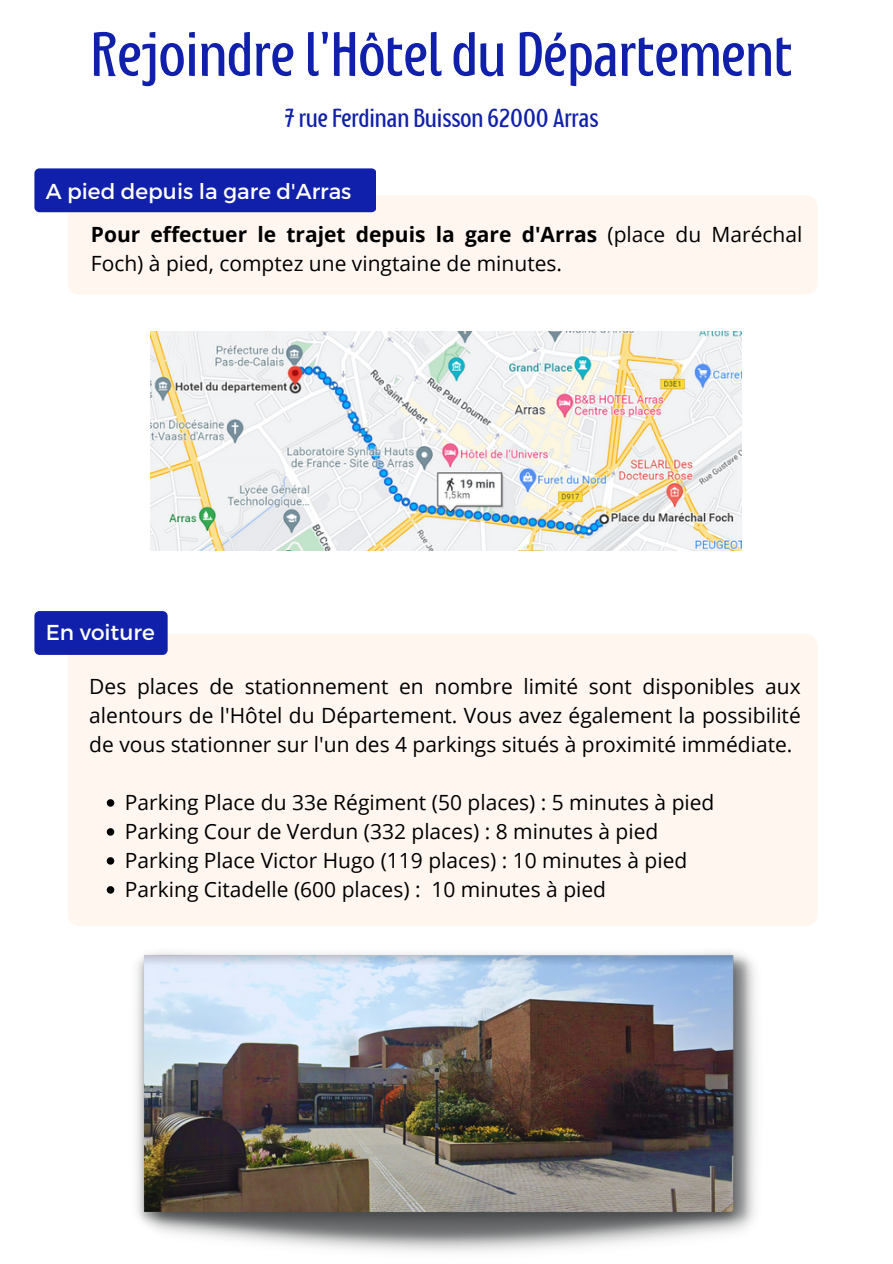
<style>
.page{position:relative;width:893px;height:1264px;background:#fff}
.page>*{position:absolute;margin:0;border:0;box-sizing:border-box;transform-origin:0 0}
.t1{font:50.55px "Montagna LTD";color:#1020aa}
.t2{font:21.6px "Montserrat";color:#fffff9}
.t3{font:21px/29px "Open Sans";color:#000}
.t4{font:21px "Montagna LTD";color:#1020aa}
.s1{font-weight:700}
</style>
<div class="page">
<div style="left:67px;top:195px;width:750px;height:99px;background:#fff7ef;border-radius:12px"></div>
<div style="left:34px;top:168px;width:342px;height:44px;background:#1020aa;border-radius:5px"></div>
<div style="left:67px;top:634px;width:750px;height:292px;background:#fff7ef;border-radius:12px"></div>
<div style="left:34px;top:611px;width:134px;height:44px;background:#1020aa;border-radius:5px"></div>
<img style="left:151px;top:331px;width:590px;height:219px">
<img style="left:136px;top:951px;width:620px;height:301px">
<svg style="left:107px;top:799px;width:7px;height:7px"></svg>
<svg style="left:107px;top:828px;width:7px;height:7px"></svg>
<svg style="left:107px;top:857px;width:7px;height:7px"></svg>
<svg style="left:107px;top:886px;width:7px;height:7px"></svg>
<h1 class="t1" style="left:90px;top:32px;width:703px">Rejoindre l'Hôtel du Département</h1>
<p class="t4" style="left:284px;top:108px;width:315px">7 rue Ferdinan Buisson 62000 Arras</p>
<p class="t2" style="left:46px;top:177px;width:307px">A pied depuis la gare d'Arras</p>
<p class="t3" style="left:91px;top:219px;width:713px"><span class="s1">Pour effectuer le trajet depuis la gare d'Arras</span> (place du Maréchal<br>Foch) à pied, comptez une vingtaine de minutes.</p>
<p class="t2" style="left:46px;top:618px;width:110px">En voiture</p>
<p class="t3" style="left:89px;top:671px;width:713px;text-align:justify">Des places de stationnement en nombre limité sont disponibles aux alentours de l'Hôtel du Département. Vous avez également la possibilité de vous stationner sur l'un des 4 parkings situés à proximité immédiate.</p>
<p class="t3" style="left:125px;top:787px;width:591px">Parking Place du 33e Régiment (50 places) : 5 minutes à pied Parking Cour de Verdun (332 places) : 8 minutes à pied Parking Place Victor Hugo (119 places) : 10 minutes à pied Parking Citadelle (600 places) : 10 minutes à pied</p>
</div>
